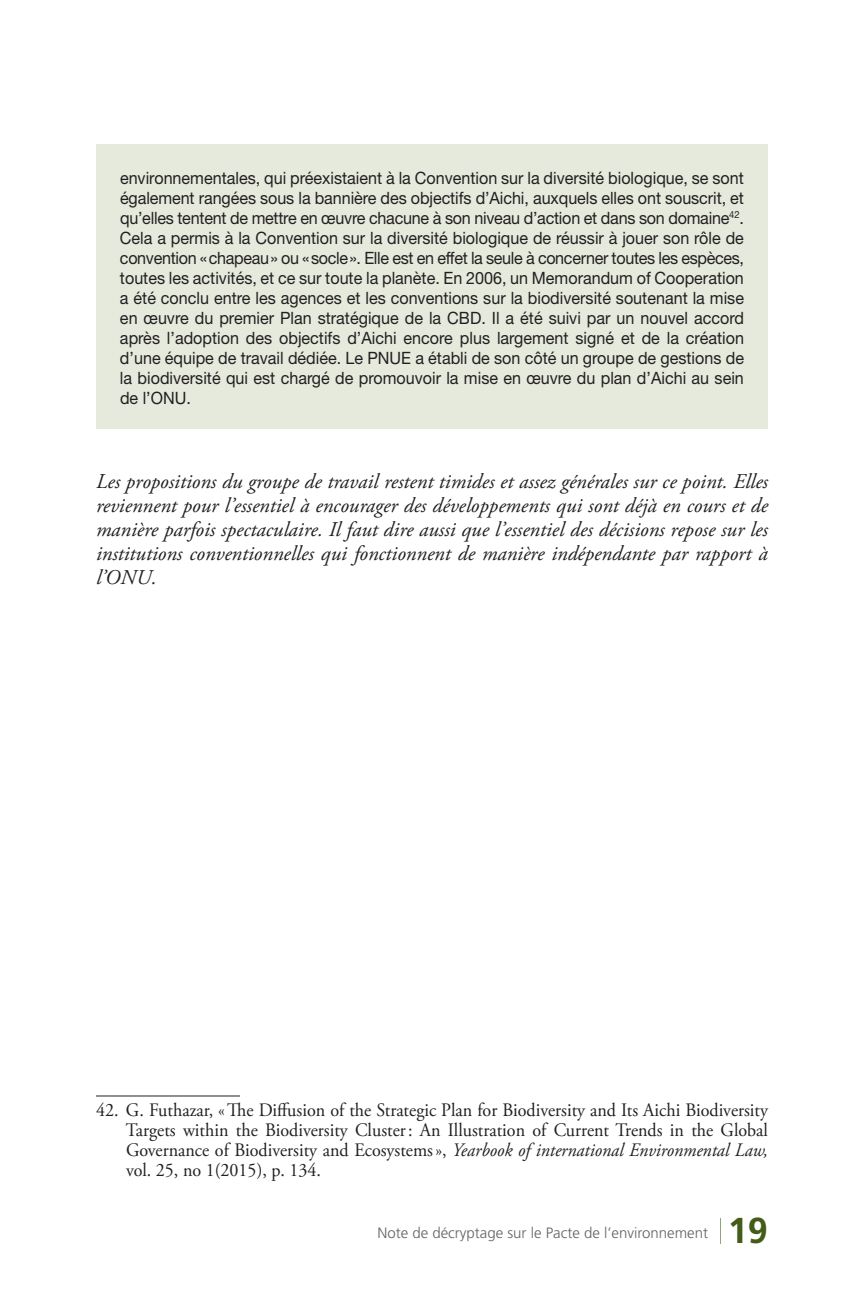
<style>
.page{position:relative;width:864px;height:1296px;background:#fff}
.page>*{position:absolute;margin:0;border:0;box-sizing:border-box;transform-origin:0 0}
.t1{font:700 36px "Frutiger";color:#445b1a}
.t2{font:italic 21px/24px "Adobe Garamond Pro";color:#231f20;text-align:justify}
.t3{font:19px/20px "Adobe Garamond Pro";color:#231f20;text-align:justify;scale:.95 1}
.t4{font:17px/20px "Helvetica Neue LT Std";color:#231f20;text-align:justify;scale:.95 1}
.t5{font:300 15px "Frutiger";color:#636366}
.s1{font-style:italic}
</style>
<div class="page">
<svg style="left:720px;top:1218px;width:1px;height:26px"></svg>
<div style="left:96px;top:144px;width:672px;height:285px;background:#e5eadd"></div>
<hr style="left:96px;top:1095px;width:144px;height:1px;background:#231f20">
<p class="t4" style="left:120px;top:168px;width:658px">environnementales, qui préexistaient à la Convention sur la diversité biologique, se sont également rangées sous la bannière des objectifs d’Aichi, auxquels elles ont souscrit, et qu’elles tentent de mettre en œuvre chacune à son niveau d’action et dans son domaine<sup>42</sup>.<br>Cela a permis à la Convention sur la diversité biologique de réussir à jouer son rôle de convention «chapeau» ou «socle». Elle est en effet la seule à concerner toutes les espèces, toutes les activités, et ce sur toute la planète. En 2006, un Memorandum of Cooperation a été conclu entre les agences et les conventions sur la biodiversité soutenant la mise en œuvre du premier Plan stratégique de la CBD. Il a été suivi par un nouvel accord après l’adoption des objectifs d’Aichi encore plus largement signé et de la création d’une équipe de travail dédiée. Le PNUE a établi de son côté un groupe de gestions de la biodiversité qui est chargé de promouvoir la mise en œuvre du plan d’Aichi au sein de l’ONU.</p>
<p class="t2" style="left:96px;top:470px;width:674px">Les propositions du groupe de travail restent timides et assez générales sur ce point. Elles reviennent pour l’essentiel à encourager des développements qui sont déjà en cours et de manière parfois spectaculaire. Il faut dire aussi que l’essentiel des décisions repose sur les institutions conventionnelles qui fonctionnent de manière indépendante par rapport à l’ONU.</p>
<p class="t3" style="left:126px;top:1101px;width:677px;text-indent:-30px">42. G. Futhazar, «The Diffusion of the Strategic Plan for Biodiversity and Its Aichi Biodiversity Targets within the Biodiversity Cluster: An Illustration of Current Trends in the Global Governance of Biodiversity and Ecosystems», <span class="s1">Yearbook of international Environmental Law, </span>vol. 25, no 1(2015), p. 134.</p>
<p class="t5" style="left:377px;top:1225px;width:332px">Note de décryptage sur le Pacte de l’environnement</p>
<h1 class="t1" style="left:728px;top:1209px;width:42px">19</h1>
</div>
